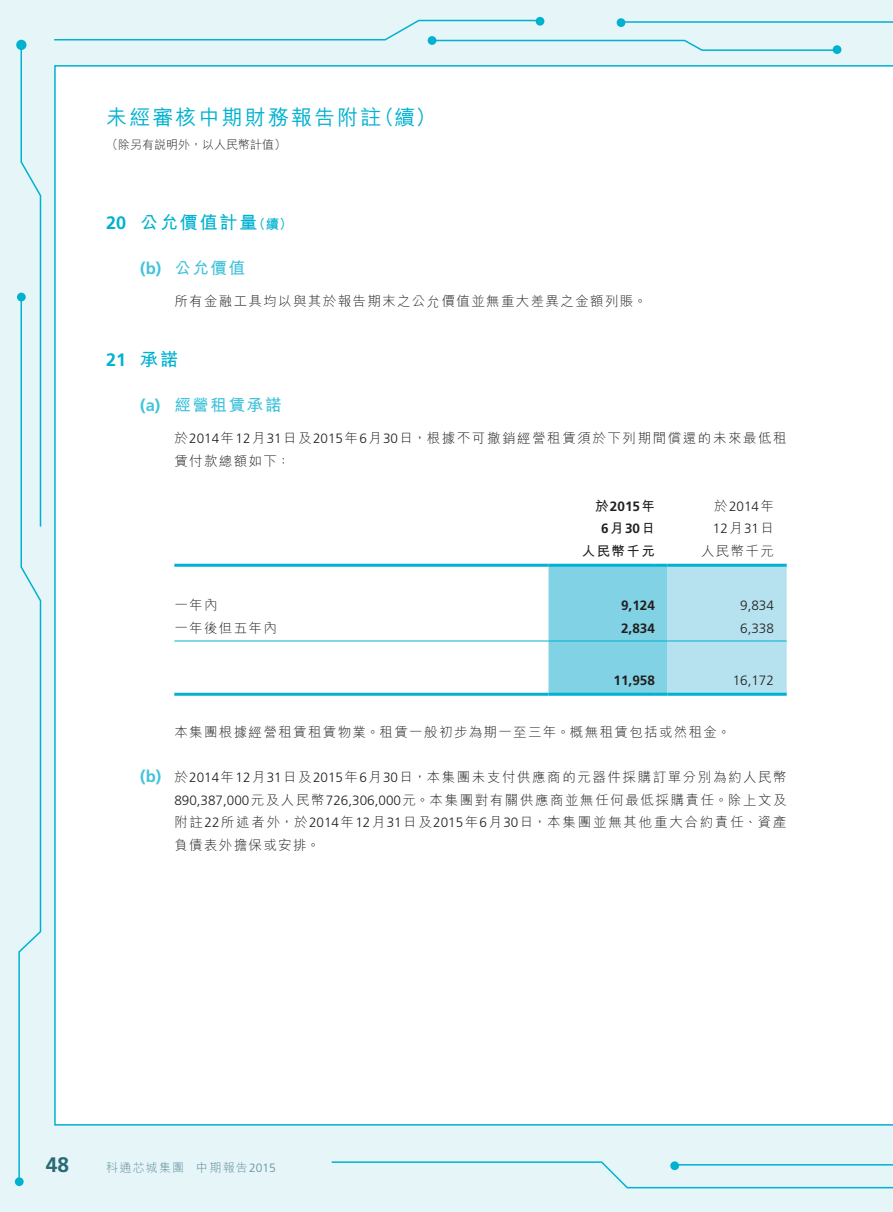
<style>
.page{position:relative;width:893px;height:1212px;background:#e5f5f8}
.page>*{position:absolute;margin:0;border:0;box-sizing:border-box;transform-origin:0 0}
.t1{font:500 21px "M Hei HK";letter-spacing:.1em;color:#00b1d0}
.t2{font:700 21px "Frutiger LT Std";color:#2b6976}
.t3{font:700 18px "M Hei HK";letter-spacing:.1em;color:#00b1d0}
.t4{font:700 18px "Frutiger LT Std";color:#00b1d0}
.t5{font:700 16.5px "M Hei HK";letter-spacing:.1em;color:#42c3db}
.t6{font:300 13.5px/22.5px "M Hei HK";letter-spacing:.1em;color:#231f20}
.t7{font:300 13.5px/22.5px "Frutiger LT Std";color:#231f20}
.t8{font:700 13.5px/22.5px "Frutiger LT Std";color:#231f20;text-align:center}
.t9{font:700 13.5px "M Hei HK";letter-spacing:.1em;color:#231f20}
.t10{font:300 12px "M Hei HK";color:#231f20}
.t11{font:300 12px "M Hei HK";letter-spacing:.1em;color:#618e9a}
.s1{font-family:"Frutiger LT Std"}
.s2{font-size:13.5px}
.s3{font-family:"M Hei HK"}
.s4{font-family:"Frutiger LT Std";font-weight:700;font-size:16.5px;color:#42c3db}
</style>
<div class="page">
<div style="left:54px;top:65px;width:839px;height:1060px;background:#fff"></div>
<svg style="left:54px;top:19px;width:780px;height:32px"></svg>
<div style="left:428px;top:36px;width:8px;height:9px;background:#00b1d0;border-radius:50%"></div>
<div style="left:536px;top:17px;width:8px;height:9px;background:#00b1d0;border-radius:50%"></div>
<div style="left:617px;top:18px;width:8px;height:9px;background:#00b1d0;border-radius:50%"></div>
<div style="left:833px;top:45px;width:8px;height:9px;background:#00b1d0;border-radius:50%"></div>
<hr style="left:621px;top:21px;width:272px;height:2px;background:#00b1d0">
<svg style="left:18px;top:39px;width:24px;height:1138px"></svg>
<div style="left:17px;top:40px;width:9px;height:9px;background:#00b1d0;border-radius:50%"></div>
<div style="left:16px;top:40px;width:10px;height:10px;border:2px solid #00b1d0;border-radius:50%"></div>
<div style="left:17px;top:293px;width:9px;height:8px;background:#00b1d0;border-radius:50%"></div>
<div style="left:15px;top:1177px;width:9px;height:9px;background:#00b1d0;border-radius:50%"></div>
<svg style="left:331px;top:1161px;width:562px;height:28px"></svg>
<div style="left:670px;top:1161px;width:9px;height:9px;background:#00b1d0;border-radius:50%"></div>
<hr style="left:174px;top:564px;width:375px;height:3px;background:#00b1d0">
<hr style="left:174px;top:641px;width:375px;height:1px;background:#00b1d0">
<hr style="left:174px;top:693px;width:375px;height:3px;background:#00b1d0">
<svg style="left:549px;top:564px;width:238px;height:132px;background:#92d7e7"></svg>
<h1 class="t1" style="left:106px;top:102px;width:332px">未經審核中期財務報告附註（續）</h1>
<p class="t10" style="left:106px;top:139px;width:181px">（除另有說明外，以人民幣計值）</p>
<h2 class="t3" style="left:106px;top:209px;width:188px"><span class="s1">20</span> 公允價值計量<span class="s2">（續）</span></h2>
<p class="t5" style="left:140px;top:256px;width:106px"><span class="s1">(b)</span> 公允價值</p>
<p class="t6" style="left:174px;top:290px;width:474px">所有金融工具均以與其於報告期末之公允價值並無重大差異之金額列賬。</p>
<h2 class="t4" style="left:106px;top:349px;width:73px">21 <span class="s3">承諾</span></h2>
<p class="t5" style="left:140px;top:393px;width:143px"><span class="s1">(a)</span> 經營租賃承諾</p>
<p class="t6" style="left:174px;top:427px;width:614px">於<span class="s1">2014</span>年<span class="s1">12</span>月<span class="s1">31</span>日及<span class="s1">2015</span>年<span class="s1">6</span>月<span class="s1">30</span>日，根據不可撤銷經營租賃須於下列期間償還的未來最低租賃付款總額如下：</p>
<p class="t8" style="left:595px;top:495px;width:61px"><span class="s3">於</span>2015<span class="s3">年<br></span>6<span class="s3">月</span>30<span class="s3">日</span></p>
<p class="t7" style="left:713px;top:495px;width:63px"><span class="s3">於</span>2014<span class="s3">年<br></span>12<span class="s3">月</span>31<span class="s3">日</span></p>
<p class="t9" style="left:582px;top:541px;width:74px">人民幣千元</p>
<p class="t6" style="left:701px;top:539px;width:74px">人民幣千元</p>
<p class="t6" style="left:174px;top:594px;width:45px">一年內</p>
<p class="t8" style="left:621px;top:594px;width:35px">9,124</p>
<p class="t7" style="left:740px;top:594px;width:35px">9,834</p>
<p class="t6" style="left:174px;top:616px;width:104px">一年後但五年內</p>
<p class="t8" style="left:621px;top:617px;width:35px">2,834</p>
<p class="t7" style="left:740px;top:617px;width:35px">6,338</p>
<p class="t8" style="left:614px;top:669px;width:43px">11,958</p>
<p class="t7" style="left:733px;top:669px;width:43px">16,172</p>
<p class="t6" style="left:174px;top:721px;width:558px">本集團根據經營租賃租賃物業。租賃一般初步為期一至三年。概無租賃包括或然租金。</p>
<p class="t6" style="left:174px;top:766px;width:614px;text-align:justify;text-indent:-34px"><span class="s4">(b)</span> 於<span class="s1">2014</span>年<span class="s1">12</span>月<span class="s1">31</span>日及<span class="s1">2015</span>年<span class="s1">6</span>月<span class="s1">30</span>日，本集團未支付供應商的元器件採購訂單分別為約人民幣<span class="s1">890,387,000</span>元及人民幣<span class="s1">726,306,000</span>元。本集團對有關供應商並無任何最低採購責任。除上文及附註<span class="s1">22</span>所述者外，於<span class="s1">2014</span>年<span class="s1">12</span>月<span class="s1">31</span>日及<span class="s1">2015</span>年<span class="s1">6</span>月<span class="s1">30</span>日，本集團並無其他重大合約責任、資產負債表外擔保或安排。</p>
<h1 class="t2" style="left:46px;top:1152px;width:25px">48</h1>
<p class="t11" style="left:106px;top:1162px;width:171px">科通芯城集團 中期報告<span class="s1">2015</span></p>
</div>
